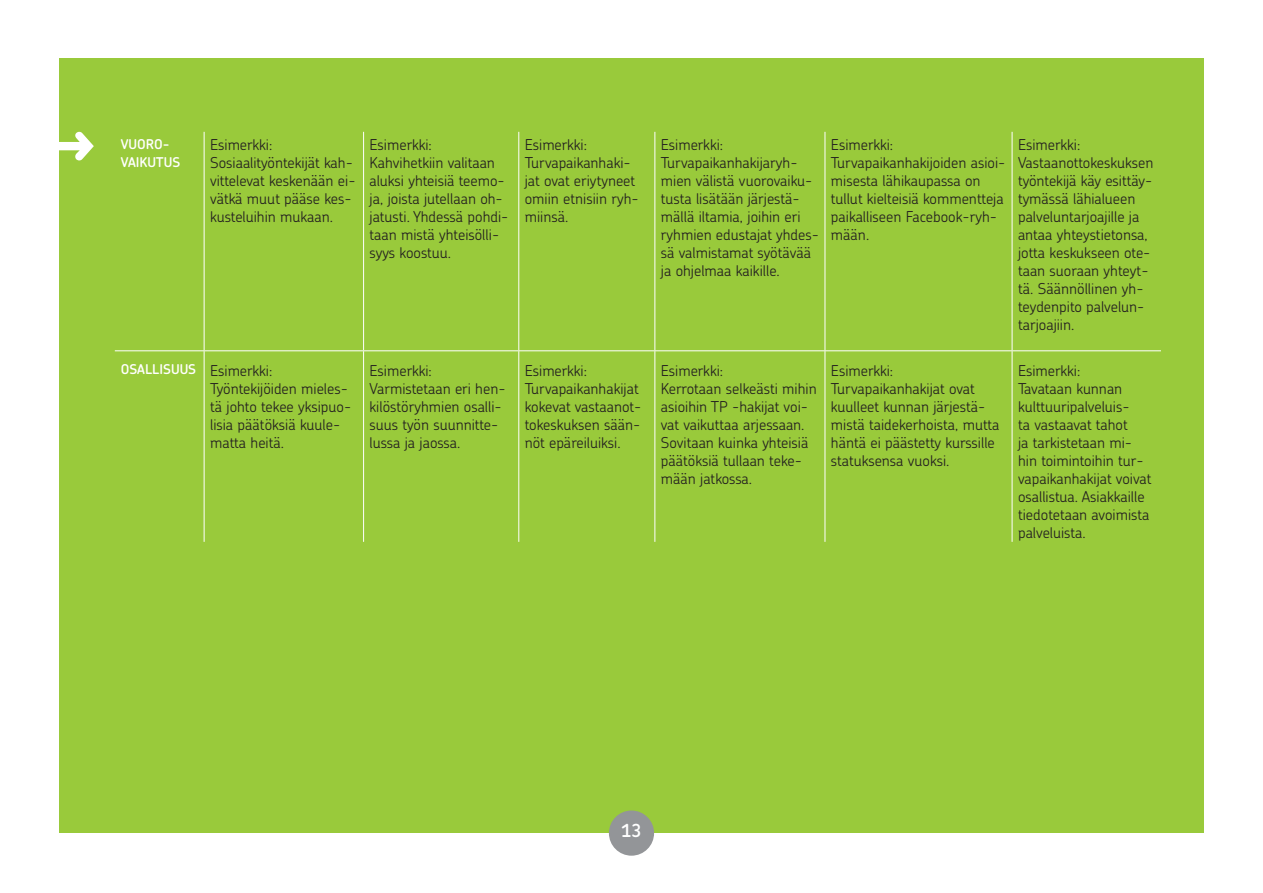
<style>
.page{position:relative;width:1263px;height:893px;background:#fff}
.page>*{position:absolute;margin:0;border:0;box-sizing:border-box;transform-origin:0 0}
.t1{font:600 18px "Chevin";color:#fff}
.kuvatext_ei_rivitys{font:300 15px/18px "Chevin";color:#231f20}
.kuvatext_ei_rivitys-2{font:600 13.5px/18px "Chevin";color:#fff}
</style>
<div class="page">
<div style="left:59px;top:58px;width:1144px;height:775px;background:#99ca3b"></div>
<hr style="left:204px;top:132px;width:1px;height:218px;background:#fff">
<hr style="left:363px;top:132px;width:1px;height:218px;background:#fff">
<hr style="left:518px;top:132px;width:1px;height:218px;background:#fff">
<hr style="left:654px;top:132px;width:1px;height:218px;background:#fff">
<hr style="left:825px;top:132px;width:1px;height:218px;background:#fff">
<hr style="left:1012px;top:132px;width:1px;height:218px;background:#fff">
<hr style="left:204px;top:351px;width:1px;height:191px;background:#fff">
<hr style="left:363px;top:351px;width:1px;height:191px;background:#fff">
<hr style="left:518px;top:351px;width:1px;height:191px;background:#fff">
<hr style="left:654px;top:351px;width:1px;height:191px;background:#fff">
<hr style="left:825px;top:351px;width:1px;height:191px;background:#fff">
<hr style="left:1012px;top:351px;width:1px;height:191px;background:#fff">
<hr style="left:115px;top:350px;width:89px;height:1px;background:#fff">
<hr style="left:204px;top:350px;width:160px;height:1px;background:#fff">
<hr style="left:364px;top:350px;width:155px;height:1px;background:#fff">
<hr style="left:519px;top:350px;width:136px;height:1px;background:#fff">
<hr style="left:655px;top:350px;width:170px;height:1px;background:#fff">
<hr style="left:825px;top:350px;width:187px;height:1px;background:#fff">
<hr style="left:1012px;top:350px;width:149px;height:1px;background:#fff">
<div style="left:609px;top:810px;width:45px;height:46px;background:#939598;border-radius:50%"></div>
<svg style="left:59px;top:132px;width:35px;height:28px"></svg>
<p class="kuvatext_ei_rivitys-2" style="left:121px;top:134px;width:61px">VUORO-<br>VAIKUTUS</p>
<p class="kuvatext_ei_rivitys" style="left:210px;top:135px;width:64px">Esimerkki:</p>
<p class="kuvatext_ei_rivitys" style="left:210px;top:153px;width:147px">Sosiaalityöntekijät kah&shy;vittelevat keskenään ei&shy;vätkä muut pääse kes&shy;kusteluihin mukaan.</p>
<p class="kuvatext_ei_rivitys" style="left:370px;top:135px;width:64px">Esimerkki:</p>
<p class="kuvatext_ei_rivitys" style="left:370px;top:153px;width:140px">Kahvihetkiin valitaan aluksi yhteisiä teemo&shy;ja, joista jutellaan oh&shy;jatusti. Yhdessä pohdi&shy;taan mistä yhteisölli&shy;syys koostuu.</p>
<p class="kuvatext_ei_rivitys" style="left:525px;top:135px;width:64px">Esimerkki:</p>
<p class="kuvatext_ei_rivitys" style="left:525px;top:153px;width:115px">Turvapaikanhaki&shy;jat ovat eriytyneet omiin etnisiin ryh&shy;miinsä.</p>
<p class="kuvatext_ei_rivitys-2" style="left:121px;top:360px;width:77px">OSALLISUUS</p>
<p class="kuvatext_ei_rivitys" style="left:210px;top:361px;width:64px">Esimerkki:</p>
<p class="kuvatext_ei_rivitys" style="left:210px;top:379px;width:143px">Työntekijöiden mieles&shy;tä johto tekee yksipuo&shy;lisia päätöksiä kuule&shy;matta heitä.</p>
<p class="kuvatext_ei_rivitys" style="left:370px;top:361px;width:64px">Esimerkki:</p>
<p class="kuvatext_ei_rivitys" style="left:370px;top:379px;width:137px">Varmistetaan eri hen&shy;kilöstöryhmien osalli&shy;suus työn suunnitte&shy;lussa ja jaossa.</p>
<p class="kuvatext_ei_rivitys" style="left:525px;top:361px;width:64px">Esimerkki:</p>
<p class="kuvatext_ei_rivitys" style="left:525px;top:379px;width:118px">Turvapaikanhakijat kokevat vastaanot&shy;tokeskuksen sään&shy;nöt epäreiluiksi.</p>
<p class="kuvatext_ei_rivitys" style="left:661px;top:135px;width:64px">Esimerkki:</p>
<p class="kuvatext_ei_rivitys" style="left:661px;top:153px;width:160px">Turvapaikanhakijaryh&shy;mien välistä vuorovaiku&shy;tusta lisätään järjestä&shy;mällä iltamia, joihin eri ryhmien edustajat yhdes&shy;sä valmistamat syötävää ja ohjelmaa kaikille.</p>
<p class="kuvatext_ei_rivitys" style="left:661px;top:361px;width:64px">Esimerkki:</p>
<p class="kuvatext_ei_rivitys" style="left:661px;top:379px;width:157px">Kerrotaan selkeästi mihin asioihin TP -hakijat voi&shy;vat vaikuttaa arjessaan.<br>Sovitaan kuinka yhteisiä päätöksiä tullaan teke&shy;mään jatkossa.</p>
<p class="kuvatext_ei_rivitys" style="left:831px;top:135px;width:64px">Esimerkki:</p>
<p class="kuvatext_ei_rivitys" style="left:831px;top:153px;width:176px">Turvapaikanhakijoiden asioi&shy;misesta lähikaupassa on tullut kielteisiä kommentteja paikalliseen Facebook-ryh&shy;mään.</p>
<p class="kuvatext_ei_rivitys" style="left:831px;top:361px;width:64px">Esimerkki:</p>
<p class="kuvatext_ei_rivitys" style="left:831px;top:379px;width:170px">Turvapaikanhakijat ovat kuulleet kunnan järjestä&shy;mistä taidekerhoista, mutta häntä ei päästetty kurssille statuksensa vuoksi.</p>
<p class="kuvatext_ei_rivitys" style="left:1018px;top:135px;width:64px">Esimerkki:</p>
<p class="kuvatext_ei_rivitys" style="left:1018px;top:153px;width:137px">Vastaanottokeskuksen työntekijä käy esittäy&shy;tymässä lähialueen palveluntarjoajille ja antaa yhteystietonsa, jotta keskukseen ote&shy;taan suoraan yhteyt&shy;tä. Säännöllinen yh&shy;teydenpito palvelun&shy;tarjoajiin.</p>
<p class="kuvatext_ei_rivitys" style="left:1018px;top:361px;width:64px">Esimerkki:</p>
<p class="kuvatext_ei_rivitys" style="left:1018px;top:379px;width:135px">Tavataan kunnan kulttuuripalveluis-<br>ta vastaavat tahot<br>ja tarkistetaan mi&shy;hin toimintoihin tur&shy;vapaikanhakijat voivat osallistua. Asiakkaille tiedotetaan avoimista palveluista.</p>
<p class="t1" style="left:621px;top:819px;width:22px">13</p>
</div>
